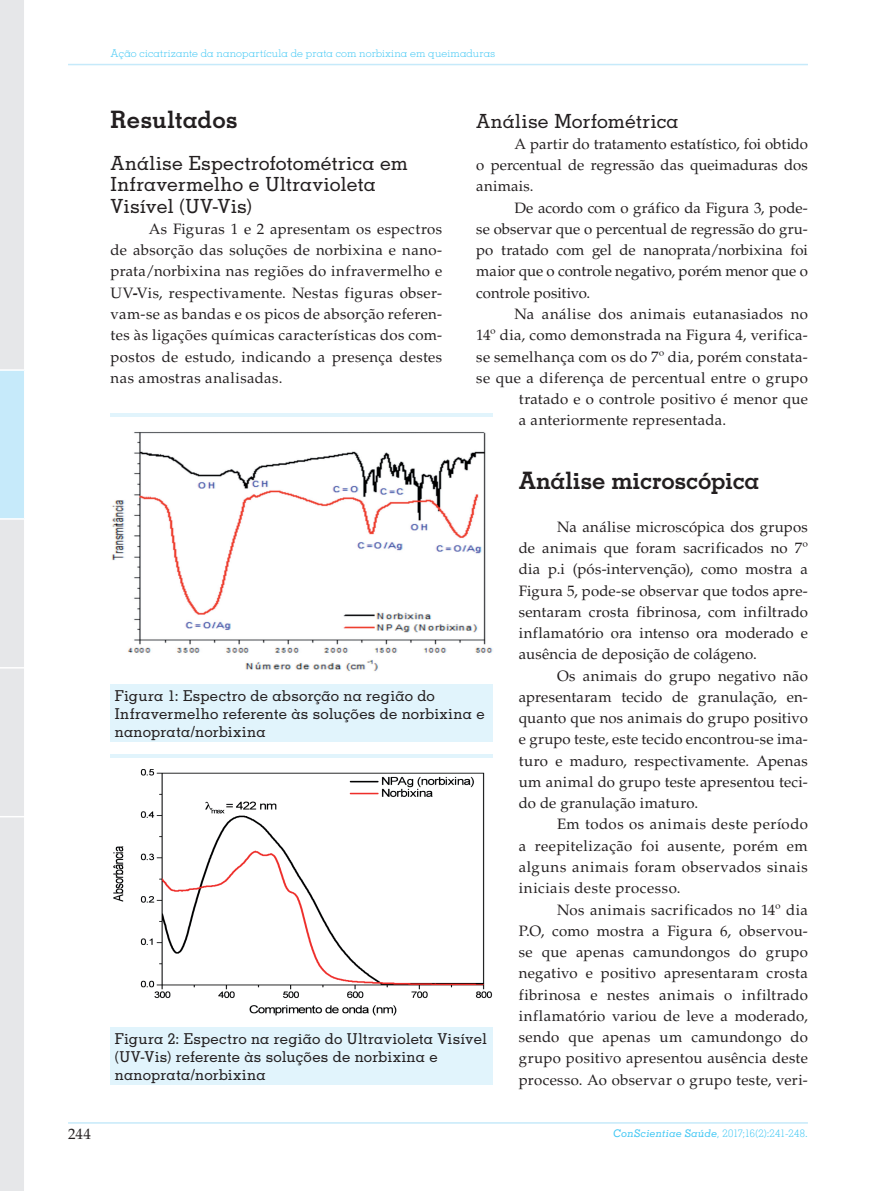
<style>
.page{position:relative;width:893px;height:1191px;background:#fff}
.page>*{position:absolute;margin:0;border:0;box-sizing:border-box;transform-origin:0 0}
.CS_Subtitulo{font:700 24px "Memphis LT Std";letter-spacing:-.01em;color:#231f20}
.CS_Subtitulo_2{font:500 19.5px/21.3px "Memphis LT Std";color:#231f20}
.CS_Normal{font:15px/21.3px "Palatino LT Std";letter-spacing:.02em;color:#231f20;text-align:justify}
.CS_Tabela_-_titulo{font:500 15px/18px "Memphis LT Std";letter-spacing:.01em;color:#231f20}
.t1{font:300 10.5px "Memphis LT Std";letter-spacing:.02em;color:#40c7f4}
.s1{font-weight:700}
.s2{font-weight:500;font-style:italic}
</style>
<div class="page">
<hr style="left:68px;top:64px;width:740px;height:1px;background:#c6eafa">
<hr style="left:68px;top:1122px;width:740px;height:1px;background:#c6eafa">
<svg style="left:0;top:0;width:24px;height:1191px;background:#e2e7eb"></svg>
<div style="left:111px;top:413px;width:382px;height:328px;background:#e1f4fc"></div>
<img style="left:111px;top:417px;width:382px;height:266px">
<div style="left:111px;top:754px;width:382px;height:330px;background:#e1f4fc"></div>
<img style="left:111px;top:758px;width:382px;height:268px">
<p class="t1" style="left:111px;top:47px;width:386px">Ação cicatrizante da nanopartícula de prata com norbixina em queimaduras</p>
<p class="CS_Subtitulo" style="left:111px;top:104px;width:129px">Resultados</p>
<p class="CS_Subtitulo_2" style="left:111px;top:152px;width:299px">Análise Espectrofotométrica em<br>Infravermelho e Ultravioleta<br>Visível (UV-Vis)</p>
<p class="CS_Normal" style="left:111px;top:218px;width:333px;text-indent:38px">As Figuras 1 e 2 apresentam os espectros de absorção das soluções de norbixina e nano&shy;prata/norbixina nas regiões do infravermelho e UV<span class="s1">-</span>Vis, respectivamente. Nestas figuras obser&shy;vam-se as bandas e os picos de absorção referen&shy;tes às ligações químicas características dos com&shy;postos de estudo, indicando a presença destes nas amostras analisadas.</p>
<p class="CS_Subtitulo_2" style="left:476px;top:110px;width:204px">Análise Morfométrica</p>
<p class="CS_Normal" style="left:476px;top:133px;width:333px;text-indent:38px">A partir do tratamento estatístico, foi obtido o percentual de regressão das queimaduras dos animais.</p>
<p class="CS_Normal" style="left:476px;top:197px;width:333px;text-indent:38px">De acordo com o gráfico da Figura 3, pode&shy;se observar que o percentual de regressão do gru&shy;po tratado com gel de nanoprata/norbixina foi maior que o controle negativo, porém menor que o controle positivo.</p>
<p class="CS_Normal" style="left:514px;top:303px;width:295px">Na análise dos animais eutanasiados no</p>
<p class="CS_Normal" style="left:476px;top:325px;width:333px">14º dia, como demonstrada na Figura 4, verifica-</p>
<p class="CS_Normal" style="left:476px;top:346px;width:333px">se semelhança com os do 7º dia, porém constata-</p>
<p class="CS_Normal" style="left:476px;top:367px;width:333px">se que a diferença de percentual entre o grupo</p>
<p class="CS_Normal" style="left:519px;top:388px;width:291px">tratado e o controle positivo é menor que</p>
<p class="CS_Normal" style="left:519px;top:410px;width:209px">a anteriormente representada.</p>
<p class="CS_Tabela_-_titulo" style="left:115px;top:687px;width:371px">Figura 1: Espectro de absorção na região do<br>Infravermelho referente às soluções de norbixina e nanoprata/norbixina</p>
<p class="CS_Tabela_-_titulo" style="left:115px;top:1030px;width:374px">Figura 2: Espectro na região do Ultravioleta Visível (UV-Vis) referente às soluções de norbixina e nanoprata/norbixina</p>
<p class="CS_Subtitulo" style="left:519px;top:465px;width:242px">Análise microscópica</p>
<p class="CS_Normal" style="left:519px;top:516px;width:291px;text-indent:38px">Na análise microscópica dos grupos de animais que foram sacrificados no 7º dia p.i (pós-intervenção), como mostra a Figura 5, pode-se observar que todos apre&shy;sentaram crosta fibrinosa, com infiltrado inflamatório ora intenso ora moderado e ausência de deposição de colágeno.</p>
<p class="CS_Normal" style="left:519px;top:665px;width:291px;text-indent:38px">Os animais do grupo negativo não apresentaram tecido de granulação, en&shy;quanto que nos animais do grupo positivo e grupo teste, este tecido encontrou-se ima&shy;turo e maduro, respectivamente. Apenas um animal do grupo teste apresentou teci&shy;do de granulação imaturo.</p>
<p class="CS_Normal" style="left:519px;top:814px;width:291px;text-indent:38px">Em todos os animais deste período a reepitelização foi ausente, porém em alguns animais foram observados sinais iniciais deste processo.</p>
<p class="CS_Normal" style="left:519px;top:899px;width:291px;text-indent:38px">Nos animais sacrificados no 14º dia P.O, como mostra a Figura 6, observou&shy;se que apenas camundongos do grupo negativo e positivo apresentaram crosta fibrinosa e nestes animais o infiltrado inflamatório variou de leve a moderado, sendo que apenas um camundongo do grupo positivo apresentou ausência deste processo. Ao observar o grupo teste, veri-</p>
<p class="CS_Normal" style="left:68px;top:1123px;width:24px">244</p>
<p class="t1" style="left:614px;top:1127px;width:196px"><span class="s2">ConScientiae Saúde</span>, 2017;16(2):241-248.</p>
</div>
